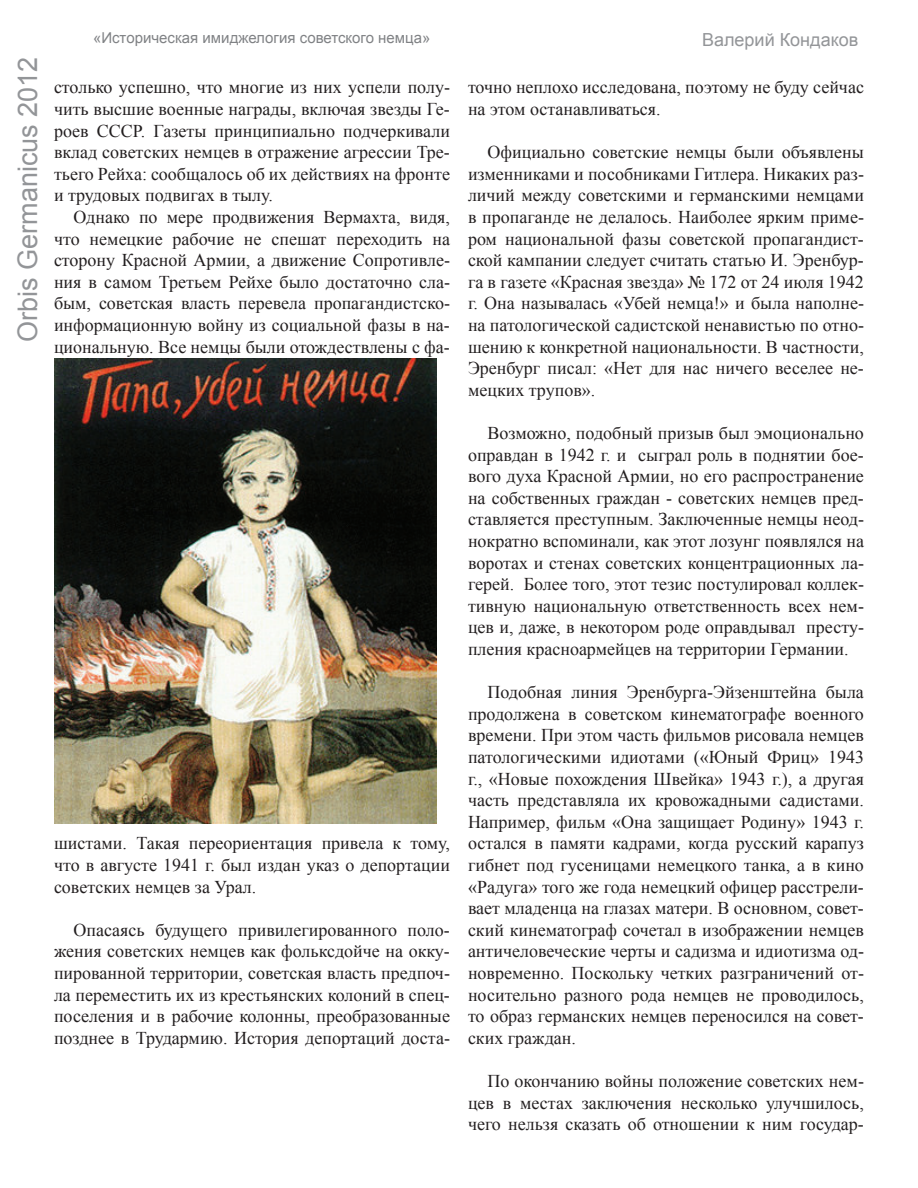
<style>
.page{position:relative;width:918px;height:1188px;background:#fff}
.page>*{position:absolute;margin:0;border:0;box-sizing:border-box;transform-origin:0 0}
.t1{font:27px "Arial";color:#939598}
.t2{font:18px/21.6px "Times New Roman";color:#231f20;text-align:justify}
.t3{font:18px "Arial";color:#939598}
.t4{font:15px "Arial";color:#808285}
</style>
<div class="page">
<img style="left:54px;top:359px;width:382px;height:464px">
<h1 class="t1" style="left:10px;top:342px;width:287px;rotate:-90deg">Orbis Germanicus 2012</h1>
<p class="t4" style="left:93px;top:28px;width:339px">«Историческая имиджелогия советского немца»</p>
<p class="t3" style="left:702px;top:27px;width:158px">Валерий Кондаков</p>
<p class="t2" style="left:54px;top:76px;width:398px">столько успешно, что многие из них успели полу&shy;чить высшие военные награды, включая звезды Ге&shy;роев СССР. Газеты принципиально подчеркивали вклад советских немцев в отражение агрессии Тре&shy;тьего Рейха: сообщалось об их действиях на фронте и трудовых подвигах в тылу.</p>
<p class="t2" style="left:54px;top:206px;width:398px;text-indent:19px">Однако по мере продвижения Вермахта, видя, что немецкие рабочие не спешат переходить на сторону Красной Армии, а движение Сопротивле&shy;ния в самом Третьем Рейхе было достаточно сла&shy;бым, советская власть перевела пропагандистско&shy;информационную войну из социальной фазы в на&shy;циональную. Все немцы были отождествлены с фа-</p>
<p class="t2" style="left:468px;top:76px;width:398px">точно неплохо исследована, поэтому не буду сейчас на этом останавливаться.</p>
<p class="t2" style="left:468px;top:141px;width:398px;text-indent:19px">Официально советские немцы были объявлены изменниками и пособниками Гитлера. Никаких раз&shy;личий между советскими и германскими немцами в пропаганде не делалось. Наиболее ярким приме&shy;ром национальной фазы советской пропагандист&shy;ской кампании следует считать статью И. Эренбур&shy;га в газете «Красная звезда» № 172 от 24 июля 1942 г. Она называлась «Убей немца!» и была наполне&shy;на патологической садистской ненавистью по отно&shy;шению к конкретной национальности. В частности, Эренбург писал: «Нет для нас ничего веселее не&shy;мецких трупов».</p>
<p class="t2" style="left:468px;top:422px;width:398px;text-indent:19px">Возможно, подобный призыв был эмоционально оправдан в 1942 г. и сыграл роль в поднятии бое&shy;вого духа Красной Армии, но его распространение на собственных граждан - советских немцев пред&shy;ставляется преступным. Заключенные немцы неод&shy;нократно вспоминали, как этот лозунг появлялся на воротах и стенах советских концентрационных ла&shy;герей. Более того, этот тезис постулировал коллек&shy;тивную национальную ответственность всех нем&shy;цев и, даже, в некотором роде оправдывал престу&shy;пления красноармейцев на территории Германии.</p>
<p class="t2" style="left:468px;top:681px;width:398px;text-indent:19px">Подобная линия Эренбурга-Эйзенштейна была продолжена в советском кинематографе военного времени. При этом часть фильмов рисовала немцев патологическими идиотами («Юный Фриц» 1943 г., «Новые похождения Швейка» 1943 г.), а другая часть представляла их кровожадными садистами.<br>Например, фильм «Она защищает Родину» 1943 г. остался в памяти кадрами, когда русский карапуз гибнет под гусеницами немецкого танка, а в кино «Радуга» того же года немецкий офицер расстрели&shy;вает младенца на глазах матери. В основном, совет&shy;ский кинематограф сочетал в изображении немцев античеловеческие черты и садизма и идиотизма од&shy;новременно. Поскольку четких разграничений от&shy;носительно разного рода немцев не проводилось, то образ германских немцев переносился на совет&shy;ских граждан.</p>
<p class="t2" style="left:468px;top:1070px;width:397px;text-indent:19px">По окончанию войны положение советских нем&shy;цев в местах заключения несколько улучшилось, чего нельзя сказать об отношении к ним государ-</p>
<p class="t2" style="left:54px;top:832px;width:398px">шистами. Такая переориентация привела к тому, что в августе 1941 г. был издан указ о депортации советских немцев за Урал.</p>
<p class="t2" style="left:54px;top:919px;width:398px;text-indent:19px">Опасаясь будущего привилегированного поло&shy;жения советских немцев как фольксдойче на окку&shy;пированной территории, советская власть предпоч&shy;ла переместить их из крестьянских колоний в спец&shy;поселения и в рабочие колонны, преобразованные позднее в Трудармию. История депортаций доста-</p>
</div>
